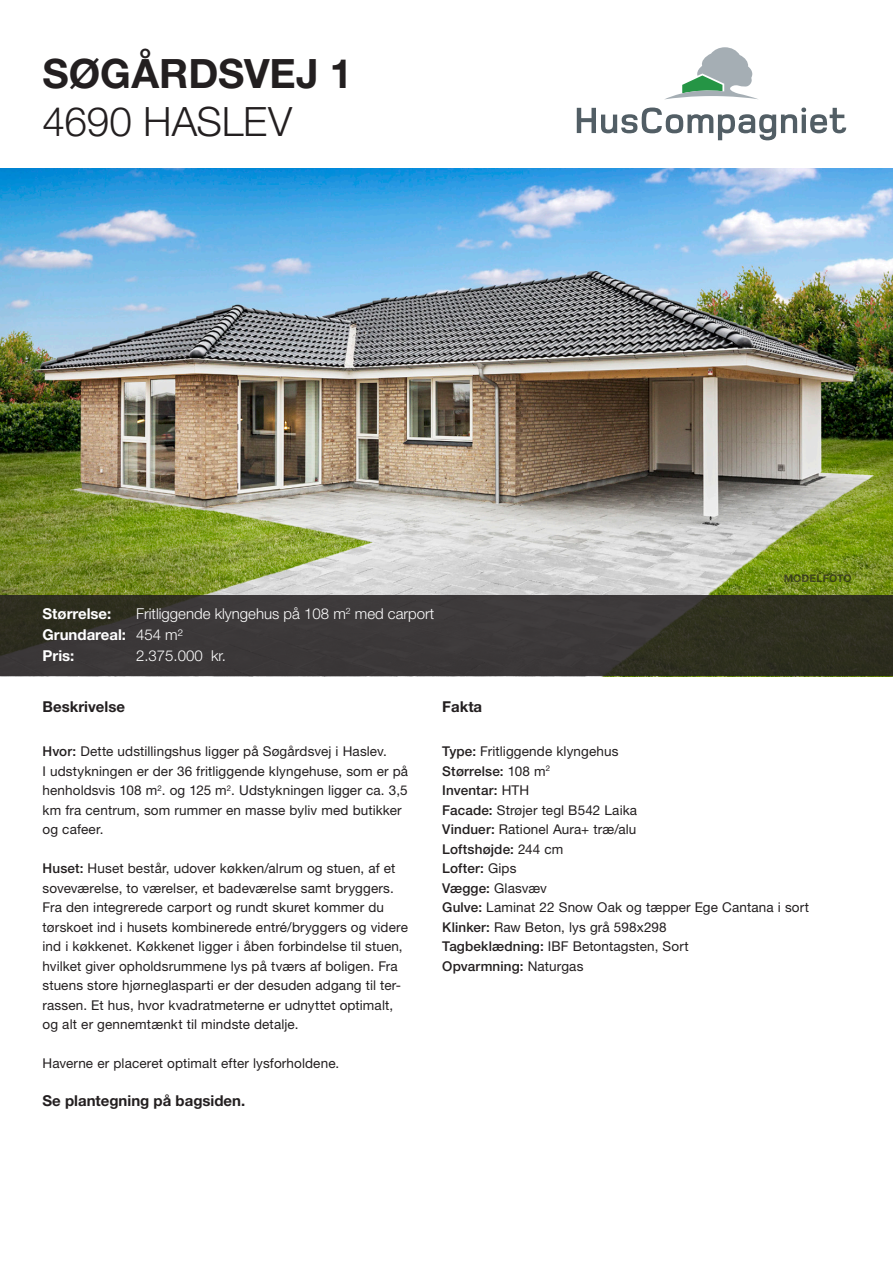
<style>
.page{position:relative;width:893px;height:1263px;background:#fff}
.page>*{position:absolute;margin:0;border:0;box-sizing:border-box;transform-origin:0 0}
.t1{font:700 40.5px "Helvetica Neue LT Std";color:#231f20}
.t2{font:300 40.5px "Helvetica Neue LT Std";letter-spacing:-.005em;color:#231f20}
.t3{font:300 15px "Helvetica Neue LT Std";color:#fff}
.TXT{font:700 15px "Helvetica Neue LT Std";color:#231f20}
.t4{font:700 15px "Helvetica Neue LT Std";color:#fff}
.TXT-2{font:13.5px/19.5px "Helvetica Neue LT Std";letter-spacing:.01em;color:#231f20}
.TXT-3{font:500 13.5px "Helvetica Neue LT Std";letter-spacing:.015em;color:#231f20}
.t5{font:700 10.5px "Helvetica Neue LT Std";letter-spacing:.01em;color:#231f20}
.s1{font-weight:300}
.s2{font-weight:500}
.s3{font-weight:400}
</style>
<div class="page">
<img style="left:0;top:168px;width:893px;height:427px">
<svg style="left:577px;top:108px;width:269px;height:32px"></svg>
<svg style="left:665px;top:47px;width:93px;height:52px"></svg>
<svg style="left:0;top:595px;width:893px;height:81px;background:#373530"></svg>
<p class="t1" style="left:43px;top:48px;width:311px">SØGÅRDSVEJ 1</p>
<p class="t2" style="left:43px;top:97px;width:251px">4690 HASLEV</p>
<p class="t4" style="left:43px;top:604px;width:70px">Størrelse:</p>
<p class="t3" style="left:136px;top:604px;width:300px">Fritliggende klyngehus på 108 m<sup>2</sup> med carport</p>
<p class="t4" style="left:43px;top:625px;width:142px">Grundareal: <span class="s1">454 m²</span></p>
<p class="t4" style="left:43px;top:646px;width:33px">Pris:</p>
<p class="t3" style="left:136px;top:646px;width:92px">2.375.000 kr.</p>
<p class="TXT" style="left:43px;top:697px;width:84px">Beskrivelse</p>
<p class="TXT" style="left:442px;top:697px;width:42px">Fakta</p>
<p class="t5" style="left:784px;top:571px;width:70px">MODELFOTO</p>
<p class="TXT-2" style="left:43px;top:741px;width:367px"><span class="s2">Hvor:</span> Dette udstillingshus ligger på Søgårdsvej i Haslev.<br>I udstykningen er der 36 fritliggende klyngehuse, som er på henholdsvis 108 m<sup>2</sup>. og 125 m<sup>2</sup>. Udstykningen ligger ca. 3,5 km fra centrum, som rummer en masse byliv med butikker og cafeer.</p>
<p class="TXT-2" style="left:43px;top:858px;width:354px"><span class="s2">Huset:</span> Huset består, udover køkken/alrum og stuen, af et</p>
<p class="TXT-2" style="left:43px;top:878px;width:353px">soveværelse, to værelser, et badeværelse samt bryggers.</p>
<p class="TXT-2" style="left:43px;top:897px;width:367px">Fra den integrerede carport og rundt skuret kommer du tørskoet ind i husets kombinerede entré/bryggers og videre ind i køkkenet. Køkkenet ligger i åben forbindelse til stuen, hvilket giver opholdsrummene lys på tværs af boligen. Fra stuens store hjørneglasparti er der desuden adgang til ter&shy;rassen. Et hus, hvor kvadratmeterne er udnyttet optimalt, og alt er gennemtænkt til mindste detalje.</p>
<p class="TXT-2" style="left:43px;top:1053px;width:298px">Haverne er placeret optimalt efter lysforholdene.</p>
<p class="TXT" style="left:43px;top:1091px;width:204px">Se plantegning på bagsiden.</p>
<p class="TXT-2" style="left:442px;top:741px;width:178px"><span class="s2">Type:</span> Fritliggende klyngehus</p>
<p class="TXT-3" style="left:442px;top:763px;width:109px">Størrelse: <span class="s3">108 m</span><sup>2</sup></p>
<p class="TXT-3" style="left:442px;top:782px;width:88px">Inventar: <span class="s3">HTH</span></p>
<p class="TXT-2" style="left:442px;top:800px;width:196px"><span class="s2">Facade:</span> Strøjer tegl B542 Laika</p>
<p class="TXT-2" style="left:442px;top:819px;width:196px"><span class="s2">Vinduer:</span> Rationel Aura+ træ/alu</p>
<p class="TXT-3" style="left:442px;top:841px;width:123px">Loftshøjde: <span class="s3">244 cm</span></p>
<p class="TXT-3" style="left:442px;top:860px;width:76px">Lofter: <span class="s3">Gips</span></p>
<p class="TXT-2" style="left:442px;top:878px;width:106px"><span class="s2">Vægge:</span> Glasvæv</p>
<p class="TXT-2" style="left:442px;top:897px;width:368px"><span class="s2">Gulve:</span> Laminat 22 Snow Oak og tæpper Ege Cantana i sort</p>
<p class="TXT-2" style="left:442px;top:917px;width:226px"><span class="s2">Klinker:</span> Raw Beton, lys grå 598x298</p>
<p class="TXT-2" style="left:442px;top:936px;width:248px"><span class="s2">Tagbeklædning:</span> IBF Betontagsten, Sort</p>
<p class="TXT-3" style="left:442px;top:958px;width:143px">Opvarmning: <span class="s3">Naturgas</span></p>
</div>
